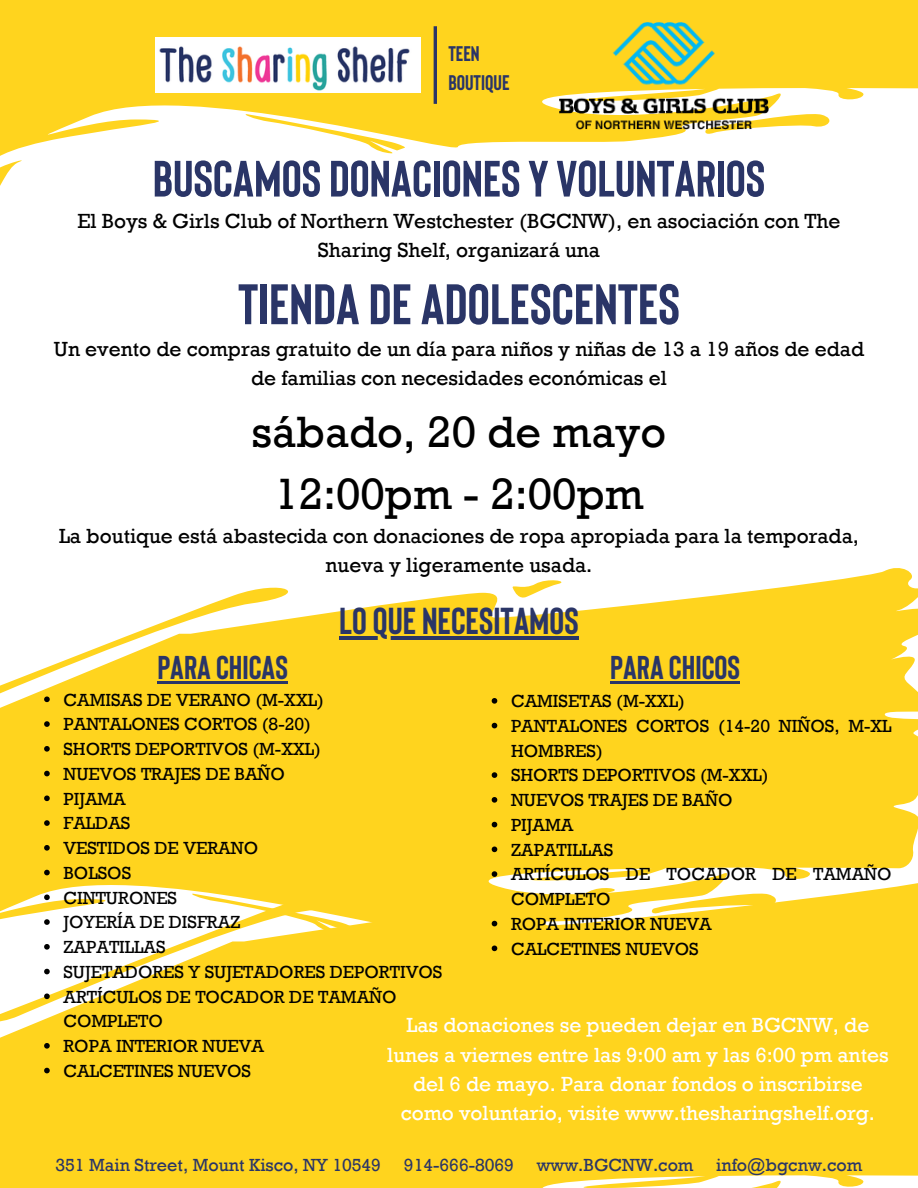
<style>
.page{position:relative;width:918px;height:1188px;background:#fff}
.page>*{position:absolute;margin:0;border:0;box-sizing:border-box;transform-origin:0 0}
.t1{font:700 57px "Bison";color:#2a3567}
.t2{font:700 51px "Bison";color:#2a3567}
.t3{font:45px/61.8px "Rockwell";color:#000;text-align:center}
.t4{font:700 37.5px "Bison";color:#2a3567}
.t5{font:700 33px "Bison";color:#2a3567}
.t6{font:700 21.15px/29.4px "Bison";color:#2a3567}
.t7{font:21px/29.2px "Rockwell";color:#000;text-align:center}
.t8{font:21px/29.2px "Rockwell";color:#fff;text-align:center}
.t9{font:18px/24.8px "Rockwell";color:#000}
.t10{font:18px "Rockwell";color:#2a3567}
</style>
<div class="page">
<svg style="left:0;top:0;width:918px;height:156px;fill:#ffd41e"></svg>
<svg style="left:0;top:160px;width:22px;height:26px"></svg>
<svg style="left:703px;top:111px;width:134px;height:25px"></svg>
<svg style="left:241px;top:113px;width:168px;height:41px"></svg>
<img style="left:156px;top:38px;width:264px;height:55px">
<img style="left:559px;top:22px;width:210px;height:107px">
<hr style="left:434px;top:26px;width:3px;height:78px;background:#2a3567">
<div style="left:0;top:964px;width:918px;height:224px;background:#ffd41e"></div>
<svg style="left:0;top:964px;width:371px;height:62px;fill:#ffd41e"></svg>
<svg style="left:0;top:568px;width:918px;height:396px;background:#fed93c"></svg>
<svg style="left:0;top:578px;width:318px;height:140px;fill:#ffd41e"></svg>
<svg style="left:511px;top:577px;width:59px;height:23px"></svg>
<svg style="left:649px;top:890px;width:134px;height:26px"></svg>
<svg style="left:187px;top:893px;width:168px;height:40px"></svg>
<hr style="left:339px;top:636px;width:240px;height:3px;background:#2a3567">
<svg style="left:44px;top:697px;width:6px;height:5px"></svg>
<svg style="left:44px;top:721px;width:6px;height:6px"></svg>
<svg style="left:44px;top:746px;width:6px;height:6px"></svg>
<svg style="left:44px;top:771px;width:6px;height:5px"></svg>
<svg style="left:44px;top:796px;width:6px;height:5px"></svg>
<svg style="left:44px;top:820px;width:6px;height:6px"></svg>
<svg style="left:44px;top:845px;width:6px;height:6px"></svg>
<svg style="left:44px;top:870px;width:6px;height:5px"></svg>
<svg style="left:44px;top:895px;width:6px;height:5px"></svg>
<svg style="left:44px;top:919px;width:6px;height:6px"></svg>
<svg style="left:44px;top:944px;width:6px;height:6px"></svg>
<svg style="left:44px;top:969px;width:6px;height:5px"></svg>
<svg style="left:44px;top:994px;width:6px;height:5px"></svg>
<svg style="left:44px;top:1043px;width:6px;height:6px"></svg>
<svg style="left:44px;top:1068px;width:6px;height:5px"></svg>
<svg style="left:492px;top:698px;width:5px;height:6px"></svg>
<svg style="left:492px;top:723px;width:5px;height:5px"></svg>
<svg style="left:492px;top:772px;width:5px;height:6px"></svg>
<svg style="left:492px;top:797px;width:5px;height:6px"></svg>
<svg style="left:492px;top:822px;width:5px;height:5px"></svg>
<svg style="left:492px;top:847px;width:5px;height:5px"></svg>
<svg style="left:492px;top:871px;width:5px;height:6px"></svg>
<svg style="left:492px;top:921px;width:5px;height:5px"></svg>
<svg style="left:492px;top:946px;width:5px;height:5px"></svg>
<hr style="left:157px;top:681px;width:131px;height:3px;background:#2a3567">
<hr style="left:610px;top:681px;width:130px;height:3px;background:#2a3567">
<p class="t6" style="left:448px;top:38px;width:63px">TEEN<br>BOUTIQUE</p>
<h2 class="t2" style="left:153px;top:146px;width:614px">BUSCAMOS DONACIONESY VOLUNTARIOS</h2>
<p class="t7" style="left:77px;top:205px;width:765px">El Boys &amp; Girls Club of Northern Westchester (BGCNW), en asociación con The<br>Sharing Shelf, organizará una</p>
<h1 class="t1" style="left:238px;top:267px;width:443px">TIENDA DE ADOLESCENTES</h1>
<p class="t7" style="left:54px;top:334px;width:812px">Un evento de compras gratuito de un día para niños y niñas de 13 a 19 años de edad de familias con necesidades económicas el</p>
<h3 class="t3" style="left:252px;top:400px;width:416px">sábado, 20 de mayo<br>12:00pm - 2:00pm</h3>
<p class="t7" style="left:59px;top:521px;width:801px">La boutique está abastecida con donaciones de ropa apropiada para la temporada, nueva y ligeramente usada.</p>
<h3 class="t4" style="left:339px;top:596px;width:241px">LO QUE NECESITAMOS</h3>
<h3 class="t5" style="left:157px;top:646px;width:132px">PARA CHICAS</h3>
<h3 class="t5" style="left:610px;top:646px;width:131px">PARA CHICOS</h3>
<p class="t9" style="left:63px;top:687px;width:381px">CAMISAS DE VERANO (M-XXL)<br>PANTALONES CORTOS (8-20)<br>SHORTS DEPORTIVOS (M-XXL)<br>NUEVOS TRAJES DE BAÑO<br>PIJAMA<br>FALDAS<br>VESTIDOS DE VERANO<br>BOLSOS<br>CINTURONES<br>JOYERÍA DE DISFRAZ<br>ZAPATILLAS<br>SUJETADORES Y SUJETADORES DEPORTIVOS<br>ARTÍCULOS DE TOCADOR DE TAMAÑO<br>COMPLETO<br>ROPA INTERIOR NUEVA<br>CALCETINES NUEVOS</p>
<p class="t9" style="left:511px;top:688px;width:382px">CAMISETAS (M-XXL)<br>PANTALONES CORTOS (14-20 NIÑOS, M-XL<br>HOMBRES)<br>SHORTS DEPORTIVOS (M-XXL)<br>NUEVOS TRAJES DE BAÑO<br>PIJAMA<br>ZAPATILLAS<br>ARTÍCULOS DE TOCADOR DE TAMAÑO<br>COMPLETO<br>ROPA INTERIOR NUEVA<br>CALCETINES NUEVOS</p>
<p class="t8" style="left:387px;top:1010px;width:503px">Las donaciones se pueden dejar en BGCNW, de lunes a viernes entre las 9:00 am y las 6:00 pm antes del 6 de mayo. Para donar fondos o inscribirse como voluntario, visite www.thesharingshelf.org.</p>
<p class="t10" style="left:55px;top:1154px;width:327px">351 Main Street, Mount Kisco, NY 10549</p>
<p class="t10" style="left:404px;top:1154px;width:112px">914-666-8069</p>
<p class="t10" style="left:537px;top:1154px;width:158px">www.BGCNW.com</p>
<p class="t10" style="left:716px;top:1154px;width:148px">info@bgcnw.com</p>
</div>
